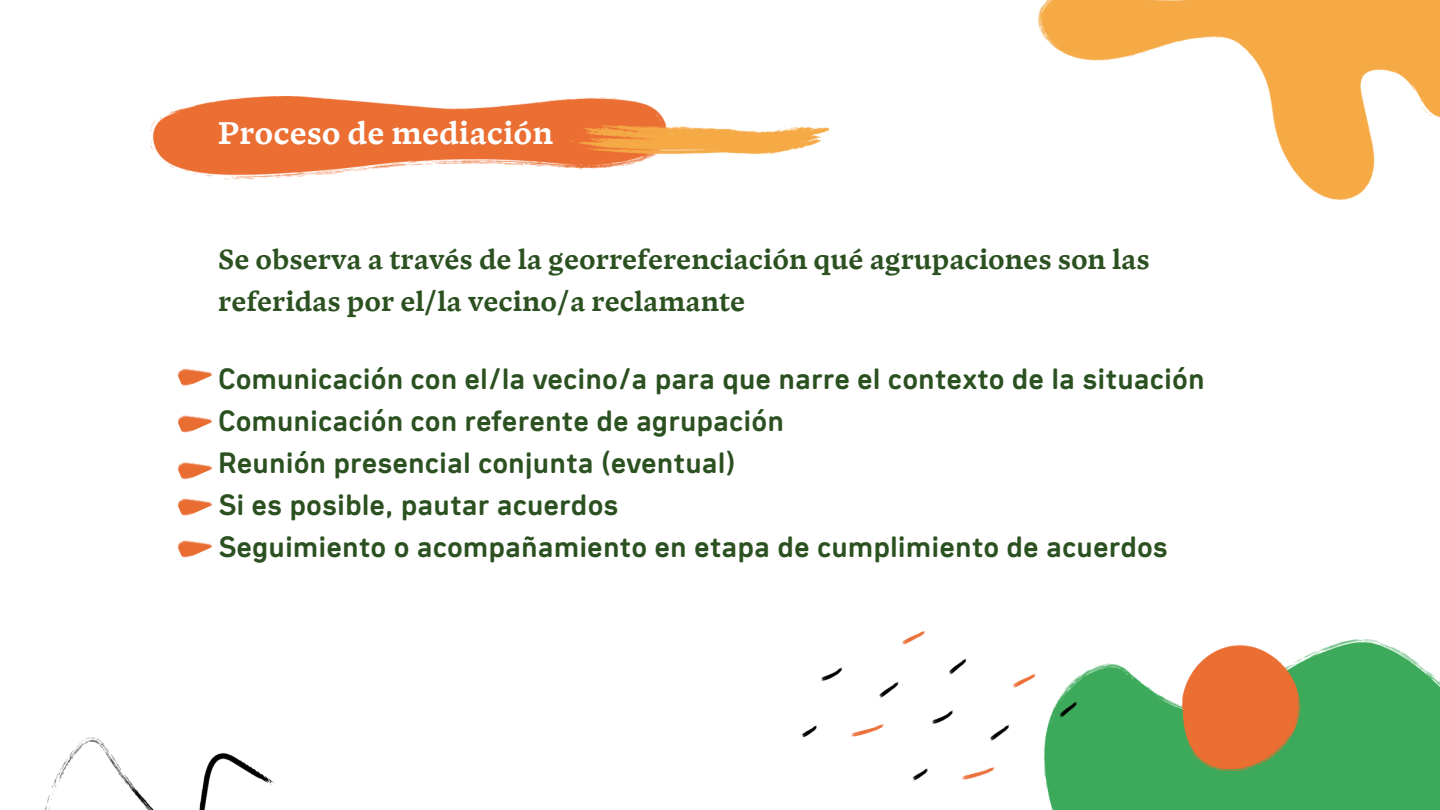
<style>
.page{position:relative;width:1440px;height:810px;background:#fff}
.page>*{position:absolute;margin:0;border:0;box-sizing:border-box;transform-origin:0 0}
.t1{font:700 34px "Blanco";color:#fff}
.t2{font:700 30px "Ciudadela Pro";color:#2c5121}
.t3{font:700 30px/42px "Blanco";color:#2c5121}
</style>
<div class="page">
<img style="left:150px;top:96px;width:486px;height:84px">
<img style="left:177px;top:368px;width:36px;height:18px">
<img style="left:177px;top:415px;width:36px;height:18px">
<img style="left:177px;top:461px;width:36px;height:55px">
<img style="left:177px;top:540px;width:36px;height:18px">
<img style="left:482px;top:101px;width:348px;height:79px">
<img style="left:1121px;top:639px;width:319px;height:171px">
<img style="left:1162px;top:639px;width:170px;height:147px">
<img style="left:1012px;top:663px;width:109px;height:147px">
<img style="left:801px;top:631px;width:209px;height:150px">
<img style="left:1037px;top:0;width:403px;height:200px">
<img style="left:45px;top:737px;width:229px;height:73px">
<p class="t1" style="left:218px;top:110px;width:337px">Proceso de mediación</p>
<p class="t3" style="left:218px;top:236px;width:933px">Se observa a través de la georreferenciación qué agrupaciones son las referidas por el/la vecino/a reclamante</p>
<p class="t2" style="left:218px;top:366px;width:988px">Comunicación con el/la vecino/a para que narre el contexto de la situación</p>
<h1 class="t2" style="left:218px;top:408px;width:567px">Comunicación con referente de agrupación</h1>
<p class="t2" style="left:218px;top:450px;width:519px">Reunión presencial conjunta (eventual)</p>
<p class="t2" style="left:218px;top:492px;width:402px">Si es posible, pautar acuerdos</p>
<p class="t2" style="left:218px;top:534px;width:951px">Seguimiento o acompañamiento en etapa de cumplimiento de acuerdos</p>
</div>
